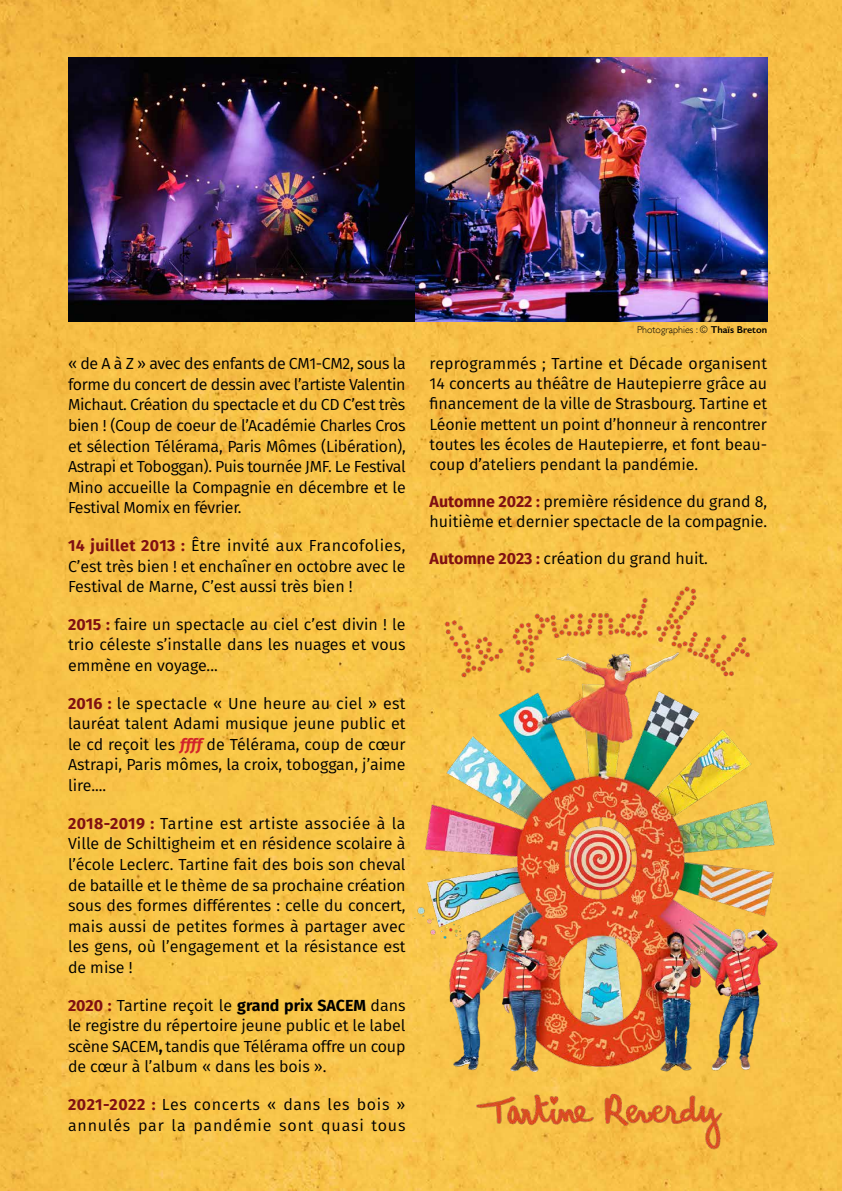
<style>
.page{position:relative;width:842px;height:1191px;background:#fff}
.page>*{position:absolute;margin:0;border:0;box-sizing:border-box;transform-origin:0 0}
.t1{font:16px/20.6px "Fira Sans";color:#000;text-align:justify}
.t2{font:16px/20.6px "Fira Sans";letter-spacing:.045em;color:#000}
.t3{font:300 10px "Gill Sans";color:#000}
.s1{font-weight:700;color:#7f1012}
.s2{font-weight:700;font-style:italic;color:#d2232a}
.s3{font-weight:700}
.s4{font-weight:600}
</style>
<div class="page">
<img style="left:0;top:0;width:842px;height:1191px">
<img style="left:414px;top:577px;width:374px;height:601px">
<img style="left:68px;top:58px;width:699px;height:263px">
<p class="t1" style="left:68px;top:353px;width:339px">« de A à Z » avec des enfants de CM1-CM2, sous la forme du concert de dessin avec l’artiste Valentin Michaut. Création du spectacle et du CD C’est très bien ! (Coup de coeur de l’Académie Charles Cros et sélection Télérama, Paris Mômes (Libération), Astrapi et Toboggan). Puis tournée JMF. Le Festival Mino accueille la Compagnie en décembre et le Festival Momix en février.</p>
<p class="t1" style="left:68px;top:535px;width:339px"><span class="s1">14 juillet 2013 :</span> Être invité aux Francofolies, C’est très bien ! et enchaîner en octobre avec le Festival de Marne, C’est aussi très bien !</p>
<p class="t1" style="left:68px;top:613px;width:339px"><span class="s1">2015 :</span> faire un spectacle au ciel c’est divin ! le trio céleste s’installe dans les nuages et vous emmène en voyage...</p>
<p class="t1" style="left:68px;top:692px;width:339px"><span class="s1">2016 :</span> le spectacle « Une heure au ciel » est lauréat talent Adami musique jeune public et le cd reçoit les <span class="s2">ffff</span> de Télérama, coup de cœur Astrapi, Paris mômes, la croix, toboggan, j’aime lire....</p>
<p class="t1" style="left:68px;top:812px;width:339px"><span class="s1">2018-2019 :</span> Tartine est artiste associée à la Ville de Schiltigheim et en résidence scolaire à l’école Leclerc. Tartine fait des bois son cheval de bataille et le thème de sa prochaine création sous des formes différentes : celle du concert, mais aussi de petites formes à partager avec les gens, où l’engagement et la résistance est de mise !</p>
<p class="t1" style="left:68px;top:994px;width:339px"><span class="s1">2020 :</span> Tartine reçoit le <span class="s3">grand prix SACEM</span> dans le registre du répertoire jeune public et le label scène SACEM<span class="s3">,</span> tandis que Télérama offre un coup de cœur à l’album « dans les bois ».</p>
<p class="t2" style="left:68px;top:1093px;width:339px"><span class="s1">2021-2022 :</span> Les concerts « dans les bois » annulés par la pandémie sont quasi tous</p>
<p class="t3" style="left:637px;top:322px;width:131px">Photographies : © <span class="s4">Thaïs Breton</span></p>
<p class="t1" style="left:430px;top:353px;width:339px;line-height:20px">reprogrammés ; Tartine et Décade organisent 14 concerts au théâtre de Hautepierre grâce au financement de la ville de Strasbourg. Tartine et Léonie mettent un point d’honneur à rencontrer toutes les écoles de Hautepierre, et font beau&shy;coup d’ateliers pendant la pandémie.</p>
<p class="t1" style="left:430px;top:490px;width:339px;line-height:20px"><span class="s1">Automne 2022 :</span> première résidence du grand 8, huitième et dernier spectacle de la compagnie.</p>
<p class="t1" style="left:430px;top:547px;width:280px"><span class="s1">Automne 2023 :</span> création du grand huit.</p>
</div>
